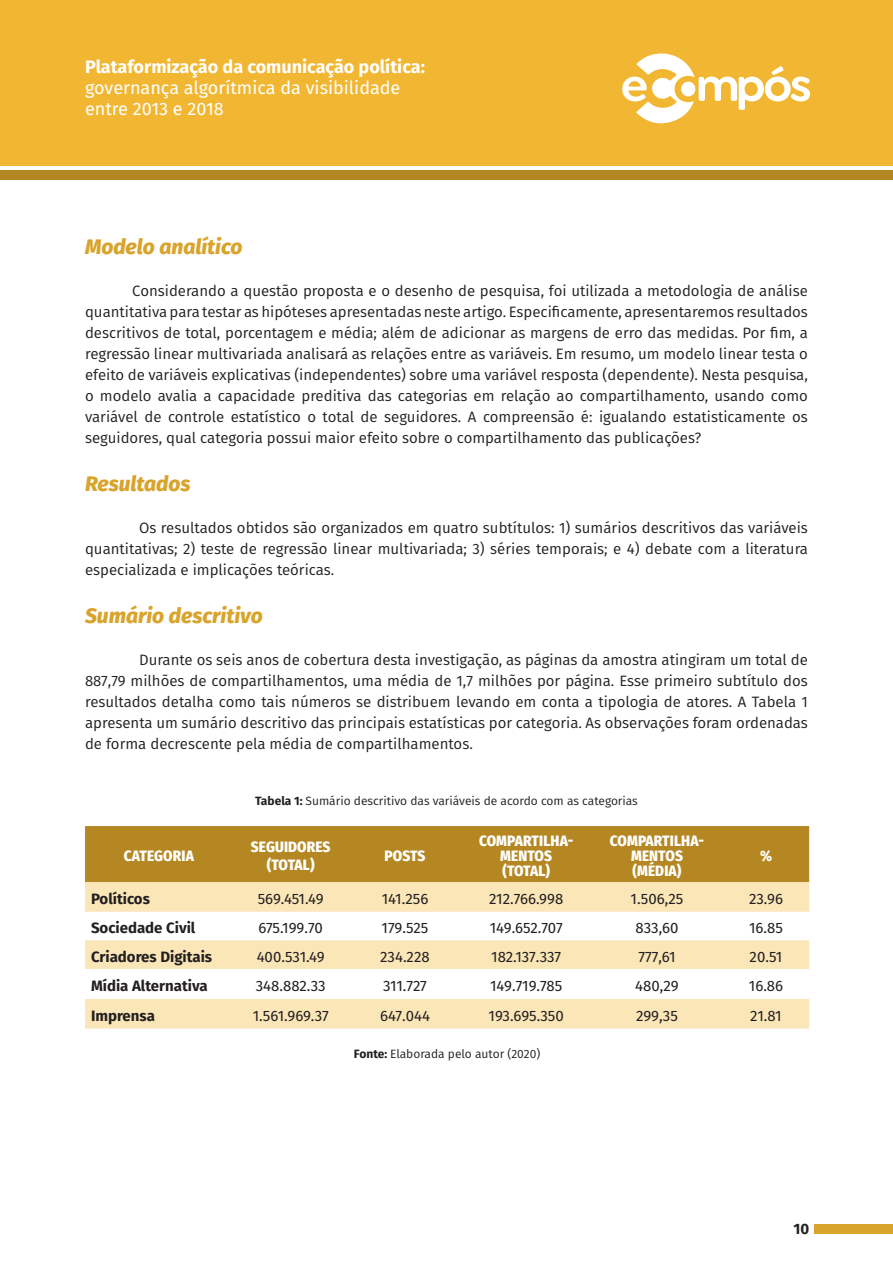
<style>
.page{position:relative;width:893px;height:1263px;background:#fff}
.page>*{position:absolute;margin:0;border:0;box-sizing:border-box;transform-origin:0 0}
.Tópico{font:italic 800 21px "Fira Sans";color:#d9a42c}
.t1{font:18px/21px "Fira Sans";color:#fff}
.t2{font:700 18px "Fira Sans";color:#fff}
.t3{font:15px/21px "Fira Sans";color:#231f20;text-align:justify}
.t4{font:15px "Fira Sans";color:#231f20}
.t5{font:800 15px/15px "Fira Sans Condensed";letter-spacing:.01em;color:#fff;text-align:center}
.t6{font:700 15px "Fira Sans";color:#231f20}
.t7{font:12px "Fira Sans";color:#231f20}
.s1{font-weight:700}
</style>
<div class="page">
<div style="left:0;top:0;width:893px;height:166px;background:#f2b732"></div>
<div style="left:0;top:170px;width:893px;height:10px;background:#b48723"></div>
<div style="left:814px;top:1224px;width:79px;height:9px;background:#d9a42c"></div>
<svg style="left:622px;top:53px;width:188px;height:71px"></svg>
<div style="left:85px;top:826px;width:724px;height:56px;background:#b48723"></div>
<div style="left:85px;top:882px;width:724px;height:146px;background:#fae6b7"></div>
<svg style="left:85px;top:912px;width:724px;height:87px"></svg>
<p class="t2" style="left:85px;top:52px;width:341px">Plataformização da comunicação política:</p>
<p class="t1" style="left:85px;top:77px;width:317px">governança algorítmica da visibilidade entre 2013 e 2018</p>
<p class="Tópico" style="left:85px;top:228px;width:159px">Modelo analítico</p>
<p class="t3" style="left:85px;top:279px;width:724px;text-indent:47px">Considerando a questão proposta e o desenho de pesquisa, foi utilizada a metodologia de análise quantitativa para testar as hipóteses apresentadas neste artigo. Especificamente, apresentaremos resultados descritivos de total, porcentagem e média; além de adicionar as margens de erro das medidas. Por fim, a regressão linear multivariada analisará as relações entre as variáveis. Em resumo, um modelo linear testa o efeito de variáveis explicativas (independentes) sobre uma variável resposta (dependente). Nesta pesquisa, o modelo avalia a capacidade preditiva das categorias em relação ao compartilhamento, usando como variável de controle estatístico o total de seguidores. A compreensão é: igualando estatisticamente os seguidores, qual categoria possui maior efeito sobre o compartilhamento das publicações?</p>
<p class="Tópico" style="left:85px;top:465px;width:107px">Resultados</p>
<p class="t3" style="left:85px;top:516px;width:724px;text-indent:54px">Os resultados obtidos são organizados em quatro subtítulos: 1) sumários descritivos das variáveis quantitativas; 2) teste de regressão linear multivariada; 3) séries temporais; e 4) debate com a literatura especializada e implicações teóricas.</p>
<p class="Tópico" style="left:85px;top:597px;width:179px">Sumário descritivo</p>
<p class="t3" style="left:85px;top:648px;width:724px;text-indent:54px">Durante os seis anos de cobertura desta investigação, as páginas da amostra atingiram um total de 887,79 milhões de compartilhamentos, uma média de 1,7 milhões por página. Esse primeiro subtítulo dos resultados detalha como tais números se distribuem levando em conta a tipologia de atores. A Tabela 1 apresenta um sumário descritivo das principais estatísticas por categoria. As observações foram ordenadas de forma decrescente pela média de compartilhamentos.</p>
<p class="t5" style="left:124px;top:847px;width:72px">CATEGORIA</p>
<p class="t7" style="left:255px;top:792px;width:384px"><span class="s1">Tabela 1:</span> Sumário descritivo das variáveis de acordo com as categorias</p>
<p class="t5" style="left:251px;top:838px;width:81px">SEGUIDORES</p>
<p class="t5" style="left:267px;top:856px;width:49px">(TOTAL)</p>
<p class="t5" style="left:384px;top:847px;width:43px">POSTS</p>
<p class="t5" style="left:479px;top:832px;width:96px">COMPARTILHA-<br>MENTOS</p>
<p class="t5" style="left:502px;top:862px;width:49px">(TOTAL)</p>
<p class="t5" style="left:610px;top:832px;width:96px">COMPARTILHA-<br>MENTOS</p>
<p class="t5" style="left:632px;top:862px;width:50px">(MÉDIA)</p>
<p class="t5" style="left:760px;top:847px;width:13px">%</p>
<p class="t6" style="left:91px;top:886px;width:60px">Políticos</p>
<p class="t4" style="left:258px;top:887px;width:67px">569.451.49</p>
<p class="t4" style="left:382px;top:887px;width:48px">141.256</p>
<p class="t4" style="left:489px;top:887px;width:76px">212.766.998</p>
<p class="t4" style="left:631px;top:887px;width:54px">1.506,25</p>
<p class="t4" style="left:749px;top:887px;width:35px">23.96</p>
<p class="t6" style="left:91px;top:915px;width:106px">Sociedade Civil</p>
<p class="t4" style="left:259px;top:916px;width:66px">675.199.70</p>
<p class="t4" style="left:382px;top:916px;width:48px">179.525</p>
<p class="t4" style="left:490px;top:916px;width:74px">149.652.707</p>
<p class="t4" style="left:635px;top:916px;width:45px">833,60</p>
<p class="t4" style="left:749px;top:916px;width:35px">16.85</p>
<p class="t6" style="left:91px;top:944px;width:123px">Criadores Digitais</p>
<p class="t4" style="left:257px;top:945px;width:70px">400.531.49</p>
<p class="t4" style="left:380px;top:945px;width:51px">234.228</p>
<p class="t4" style="left:491px;top:945px;width:71px">182.137.337</p>
<p class="t4" style="left:638px;top:945px;width:39px">777,61</p>
<p class="t4" style="left:750px;top:945px;width:34px">20.51</p>
<p class="t6" style="left:91px;top:973px;width:118px">Mídia Alternativa</p>
<p class="t4" style="left:256px;top:974px;width:71px">348.882.33</p>
<p class="t4" style="left:383px;top:974px;width:45px">311.727</p>
<p class="t4" style="left:490px;top:974px;width:74px">149.719.785</p>
<p class="t4" style="left:635px;top:974px;width:45px">480,29</p>
<p class="t4" style="left:749px;top:974px;width:36px">16.86</p>
<p class="t6" style="left:91px;top:1003px;width:65px">Imprensa</p>
<p class="t4" style="left:253px;top:1004px;width:78px">1.561.969.37</p>
<p class="t4" style="left:380px;top:1004px;width:52px">647.044</p>
<p class="t4" style="left:489px;top:1004px;width:77px">193.695.350</p>
<p class="t4" style="left:636px;top:1004px;width:43px">299,35</p>
<p class="t4" style="left:750px;top:1004px;width:33px">21.81</p>
<p class="t7" style="left:354px;top:1045px;width:188px"><span class="s1">Fonte:</span> Elaborada pelo autor (2020)</p>
<p class="t6" style="left:793px;top:1216px;width:17px">10</p>
</div>
